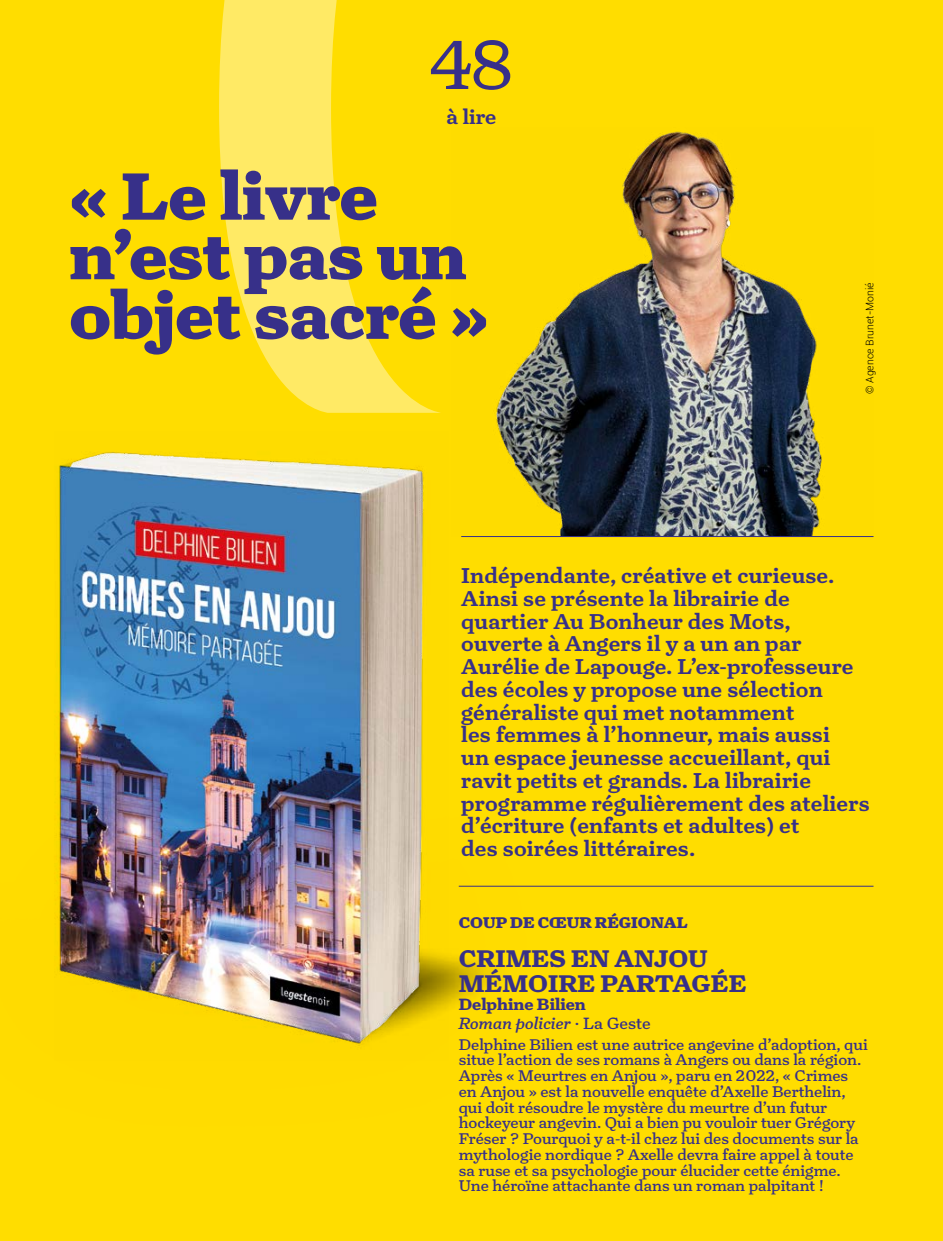
<style>
.page{position:relative;width:943px;height:1241px;background:#fff}
.page>*{position:absolute;margin:0;border:0;box-sizing:border-box;transform-origin:0 0}
.t1{font:900 67.9px/59.5px "Turnip";color:#373089}
.t2{font:64.75px "Turnip RE";color:#373089}
.t3{font:700 24.5px/24.5px "Turnip";color:#373089}
.t4{font:500 21.88px/22.8px "Turnip";letter-spacing:.01em;color:#373089}
.t5{font:500 21px "Turnip";color:#373089}
.t6{font:700 16.62px/19.2px "Turnip";color:#373089}
.t7{font:15.75px/15.8px "Turnip";color:#373089}
.t8{font:900 15.75px "Turnip";color:#373089}
.t9{font:300 10.5px "Roboto";color:#000}
.s1{font-weight:400;font-style:italic}
.s2{font-weight:400}
</style>
<div class="page">
<div style="left:0;top:0;width:943px;height:1240px;background:#fd0"></div>
<div style="left:14px;top:408px;width:560px;height:683px;background:#fd0"></div>
<svg style="left:219px;top:0;width:223px;height:413px;background:#ffe332"></svg>
<img style="left:451px;top:128px;width:422px;height:408px">
<hr style="left:459px;top:885px;width:414px;height:1px;background:#373089">
<hr style="left:461px;top:536px;width:412px;height:1px;background:#373089">
<img style="left:54px;top:432px;width:394px;height:628px">
<h2 class="t2" style="left:428px;top:21px;width:88px">48</h2>
<h3 class="t5" style="left:446px;top:103px;width:51px">à lire</h3>
<h1 class="t1" style="left:69px;top:167px;width:420px">« Le livre n’est pas un objet sacré »</h1>
<p class="t9" style="left:862px;top:394px;width:113px;rotate:-90deg">© Agence Brunet-Monié</p>
<p class="t4" style="left:461px;top:564px;width:410px">Indépendante, créative et curieuse.<br>Ainsi se présente la librairie de quartier Au Bonheur des Mots, ouverte à Angers il y a un an par Aurélie de Lapouge. L’ex-professeure des écoles y propose une sélection généraliste qui met notamment<br>les femmes à l’honneur, mais aussi<br>un espace jeunesse accueillant, qui ravit petits et grands. La librairie programme régulièrement des ateliers d’écriture (enfants et adultes) et<br>des soirées littéraires.</p>
<p class="t8" style="left:459px;top:912px;width:230px">COUP DE CŒUR RÉGIONAL</p>
<h3 class="t3" style="left:459px;top:946px;width:289px">CRIMES EN ANJOU<br>MÉMOIRE PARTAGÉE</h3>
<p class="t6" style="left:459px;top:994px;width:193px">Delphine Bilien<br><span class="s1">Roman policier</span> <sup>.</sup> <span class="s2">La Geste</span></p>
<p class="t7" style="left:459px;top:1035px;width:410px">Delphine Bilien est une autrice angevine d’adoption, qui situe l’action de ses romans à Angers ou dans la région.<br>Après « Meurtres en Anjou », paru en 2022, « Crimes en Anjou » est la nouvelle enquête d’Axelle Berthelin, qui doit résoudre le mystère du meurtre d’un futur hockeyeur angevin. Qui a bien pu vouloir tuer Grégory Fréser ? Pourquoi y a-t-il chez lui des documents sur la mythologie nordique ? Axelle devra faire appel à toute sa ruse et sa psychologie pour élucider cette énigme.<br>Une héroïne attachante dans un roman palpitant !</p>
</div>
